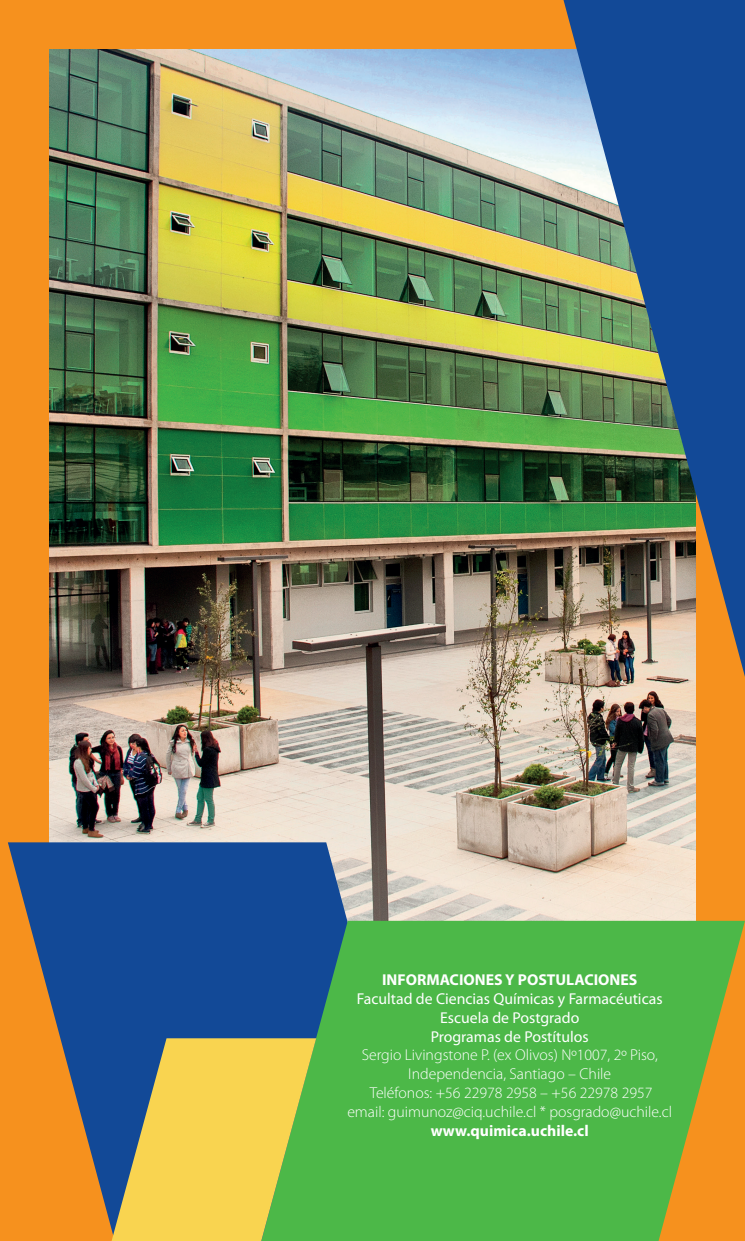
<style>
.page{position:relative;width:745px;height:1241px;background:#fff}
.page>*{position:absolute;margin:0;border:0;box-sizing:border-box;transform-origin:0 0}
.t1{font:300 15.75px/18.9px "Myriad Pro";color:#fff;text-align:center}
.t2{font:15.75px/18.9px "Myriad Pro";color:#fff;text-align:center}
.t3{font:700 15.75px "Myriad Pro";color:#fff}
</style>
<div class="page">
<hr style="left:744px;top:920px;width:1px;height:320px;background:#f6911e">
<div style="left:0;top:0;width:744px;height:1240px;background:#f6911e"></div>
<img style="left:50px;top:50px;width:644px;height:870px">
<img style="left:563px;top:0;width:181px;height:676px">
<svg style="left:8px;top:842px;width:425px;height:363px;fill:#124997"></svg>
<svg style="left:254px;top:920px;width:490px;height:320px;background:#57ad49"></svg>
<svg style="left:105px;top:1038px;width:211px;height:202px;background:#bdb95a"></svg>
<img style="left:744px;top:399px;width:1px;height:521px">
<p class="t3" style="left:382px;top:969px;width:257px">INFORMACIONES Y POSTULACIONES</p>
<p class="t2" style="left:356px;top:988px;width:307px">Facultad de Ciencias Químicas y Farmacéuticas<br>Escuela de Postgrado<br>Programas de Postítulos</p>
<p class="t1" style="left:347px;top:1045px;width:326px">Sergio Livingstone P. (ex Olivos) Nº1007, 2º Piso, Independencia, Santiago – Chile<br>Teléfonos: +56 22978 2958 – +56 22978 2957<br>email: guimunoz@ciq.uchile.cl * posgrado@uchile.cl</p>
<p class="t3" style="left:430px;top:1120px;width:159px">www.quimica.uchile.cl</p>
</div>
